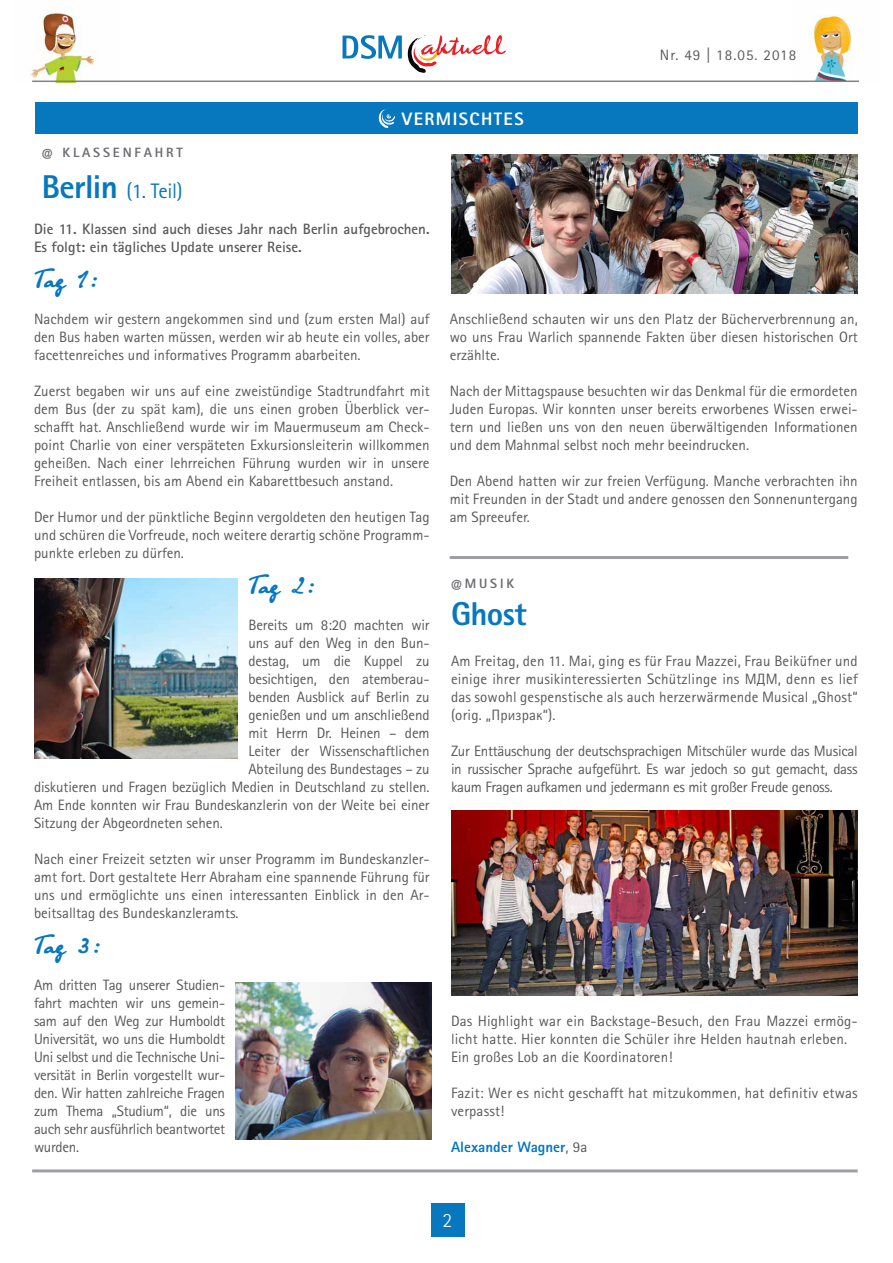
<style>
.page{position:relative;width:893px;height:1263px;background:#fff}
.page>*{position:absolute;margin:0;border:0;box-sizing:border-box;transform-origin:0 0}
.t1{font:800 33px "Rotis Sans Serif W1 G";color:#0778be}
.t2{font:30px "Olga C";letter-spacing:-.03em;color:#0778be}
.t3{font:21px "Rotis Sans Serif W1 G";color:#0778be}
.t4{font:300 20.25px "Rotis Sans Serif W1 G";color:#fff}
.t5{font:800 18px "Rotis Sans Serif W1 G";letter-spacing:.08em;color:#fff}
.t6{font:15px/18px "Rotis Sans Serif W1 G";color:#58595b;text-align:justify}
.t7{font:700 15px/18px "Rotis Sans Serif W1 G";color:#58595b}
.t8{font:800 15px "Rotis Sans Serif W1 G";color:#0778be}
.t9{font:15px "Rotis Sans Serif W1 G";letter-spacing:.07em;color:#58595b}
.t10{font:800 13.5px "Rotis Sans Serif W1 G";letter-spacing:.21em;color:#6d6e71}
.s1{font-weight:800;font-size:33px}
.s2{font-weight:400;color:#58595b}
</style>
<div class="page">
<div style="left:431px;top:1203px;width:34px;height:33px;background:#0778be"></div>
<svg style="left:343px;top:35px;width:59px;height:24px"></svg>
<svg style="left:408px;top:35px;width:98px;height:38px"></svg>
<img style="left:31px;top:12px;width:88px;height:69px">
<img style="left:792px;top:15px;width:67px;height:66px">
<hr style="left:32px;top:81px;width:827px;height:1px;background:#808285">
<hr style="left:32px;top:1169px;width:826px;height:3px;background:#9d9fa2">
<hr style="left:450px;top:556px;width:398px;height:3px;background:#9d9fa2">
<div style="left:35px;top:102px;width:823px;height:31px;background:#0778be"></div>
<svg style="left:379px;top:108px;width:16px;height:20px"></svg>
<img style="left:451px;top:811px;width:407px;height:184px">
<img style="left:451px;top:154px;width:407px;height:139px">
<img style="left:34px;top:578px;width:204px;height:180px">
<img style="left:236px;top:982px;width:195px;height:158px">
<p class="t10" style="left:42px;top:144px;width:51px">@ KLASS</p>
<p class="t10" style="left:113px;top:144px;width:21px">ENFA</p>
<p class="t10" style="left:155px;top:144px;width:28px">HRT</p>
<h3 class="t3" style="left:42px;top:179px;width:142px"><span class="s1">BERLIN</span> (1. Teil)</h3>
<p class="t5" style="left:402px;top:107px;width:121px">VERMISCHTES</p>
<p class="t9" style="left:660px;top:46px;width:138px">Nr. 49 | 18.05. 2018</p>
<p class="t7" style="left:34px;top:220px;width:397px">Die 11. Klassen sind auch dieses Jahr nach Berlin aufgebrochen.<br>Es folgt: ein tägliches Update unserer Reise.</p>
<h2 class="t2" style="left:34px;top:259px;width:68px">Tag 1:</h2>
<p class="t6" style="left:34px;top:310px;width:397px">Nachdem wir gestern angekommen sind und (zum ersten Mal) auf den Bus haben warten müssen, werden wir ab heute ein volles, aber facettenreiches und informatives Programm abarbeiten.</p>
<p class="t6" style="left:34px;top:382px;width:397px">Zuerst begaben wir uns auf eine zweistündige Stadtrundfahrt mit dem Bus (der zu spät kam), die uns einen groben Überblick ver&shy;schafft hat. Anschließend wurde wir im Mauermuseum am Check&shy;point Charlie von einer verspäteten Exkursionsleiterin willkommen geheißen. Nach einer lehrreichen Führung wurden wir in unsere Freiheit entlassen, bis am Abend ein Kabarettbesuch anstand.</p>
<p class="t6" style="left:34px;top:508px;width:397px">Der Humor und der pünktliche Beginn vergoldeten den heutigen Tag und schüren die Vorfreude, noch weitere derartig schöne Programm&shy;punkte erleben zu dürfen.</p>
<h2 class="t2" style="left:248px;top:565px;width:71px">Tag 2:</h2>
<p class="t6" style="left:248px;top:616px;width:183px">Bereits um 8:20 machten wir</p>
<p class="t6" style="left:248px;top:634px;width:183px">uns auf den Weg in den Bun-</p>
<p class="t6" style="left:248px;top:652px;width:183px">destag, um die Kuppel zu</p>
<p class="t6" style="left:248px;top:670px;width:183px">besichtigen, den atemberau-</p>
<p class="t6" style="left:248px;top:688px;width:183px">benden Ausblick auf Berlin zu</p>
<p class="t6" style="left:248px;top:706px;width:183px">genießen und um anschließend</p>
<p class="t6" style="left:248px;top:724px;width:183px">mit Herrn Dr. Heinen – dem</p>
<p class="t6" style="left:248px;top:742px;width:183px">Leiter der Wissenschaftlichen</p>
<p class="t6" style="left:248px;top:760px;width:183px">Abteilung des Bundestages – zu</p>
<p class="t6" style="left:34px;top:778px;width:397px">diskutieren und Fragen bezüglich Medien in Deutschland zu stellen.</p>
<p class="t6" style="left:34px;top:796px;width:397px">Am Ende konnten wir Frau Bundeskanzlerin von der Weite bei einer</p>
<p class="t6" style="left:34px;top:814px;width:190px">Sitzung der Abgeordneten sehen.</p>
<p class="t6" style="left:34px;top:850px;width:397px">Nach einer Freizeit setzten wir unser Programm im Bundeskanzler&shy;amt fort. Dort gestaltete Herr Abraham eine spannende Führung für uns und ermöglichte uns einen interessanten Einblick in den Ar&shy;beitsalltag des Bundeskanzleramts.</p>
<h2 class="t2" style="left:34px;top:925px;width:71px">Tag 3:</h2>
<p class="t6" style="left:34px;top:976px;width:193px">Am dritten Tag unserer Studien&shy;fahrt machten wir uns gemein&shy;sam auf den Weg zur Humboldt Universität, wo uns die Humboldt Uni selbst und die Technische Uni&shy;versität in Berlin vorgestellt wur&shy;den. Wir hatten zahlreiche Fragen zum Thema „Studium“, die uns auch sehr ausführlich beantwortet wurden.</p>
<p class="t6" style="left:450px;top:310px;width:410px">Anschließend schauten wir uns den Platz der Bücherverbrennung an, wo uns Frau Warlich spannende Fakten über diesen historischen Ort erzählte.</p>
<p class="t6" style="left:450px;top:382px;width:410px">Nach der Mittagspause besuchten wir das Denkmal für die ermordeten Juden Europas. Wir konnten unser bereits erworbenes Wissen erwei&shy;tern und ließen uns von den neuen überwältigenden Informationen und dem Mahnmal selbst noch mehr beeindrucken.</p>
<p class="t6" style="left:450px;top:472px;width:409px">Den Abend hatten wir zur freien Verfügung. Manche verbrachten ihn mit Freunden in der Stadt und andere genossen den Sonnenuntergang am Spreeufer.</p>
<p class="t10" style="left:451px;top:575px;width:65px">@MUS IK</p>
<h1 class="t1" style="left:451px;top:593px;width:77px">GHOST</h1>
<p class="t6" style="left:451px;top:652px;width:408px">Am Freitag, den 11. Mai, ging es für Frau Mazzei, Frau Beiküfner und einige ihrer musikinteressierten Schützlinge ins МДМ, denn es lief das sowohl gespenstische als auch herzerwärmende Musical „Ghost“ (orig. „Призрак“).</p>
<p class="t6" style="left:451px;top:742px;width:408px">Zur Enttäuschung der deutschsprachigen Mitschüler wurde das Musical in russischer Sprache aufgeführt. Es war jedoch so gut gemacht, dass kaum Fragen aufkamen und jedermann es mit großer Freude genoss.</p>
<p class="t6" style="left:451px;top:1012px;width:408px;text-align:left">Das Highlight war ein Backstage-Besuch, den Frau Mazzei ermög&shy;licht hatte. Hier konnten die Schüler ihre Helden hautnah erleben.<br>Ein großes Lob an die Koordinatoren!</p>
<p class="t6" style="left:451px;top:1084px;width:408px">Fazit: Wer es nicht geschafft hat mitzukommen, hat definitiv etwas verpasst!</p>
<p class="t8" style="left:451px;top:1137px;width:138px">ALEXANDER WAGNER<span class="s2">, 9a</span></p>
<h3 class="t4" style="left:443px;top:1208px;width:11px">2</h3>
</div>
